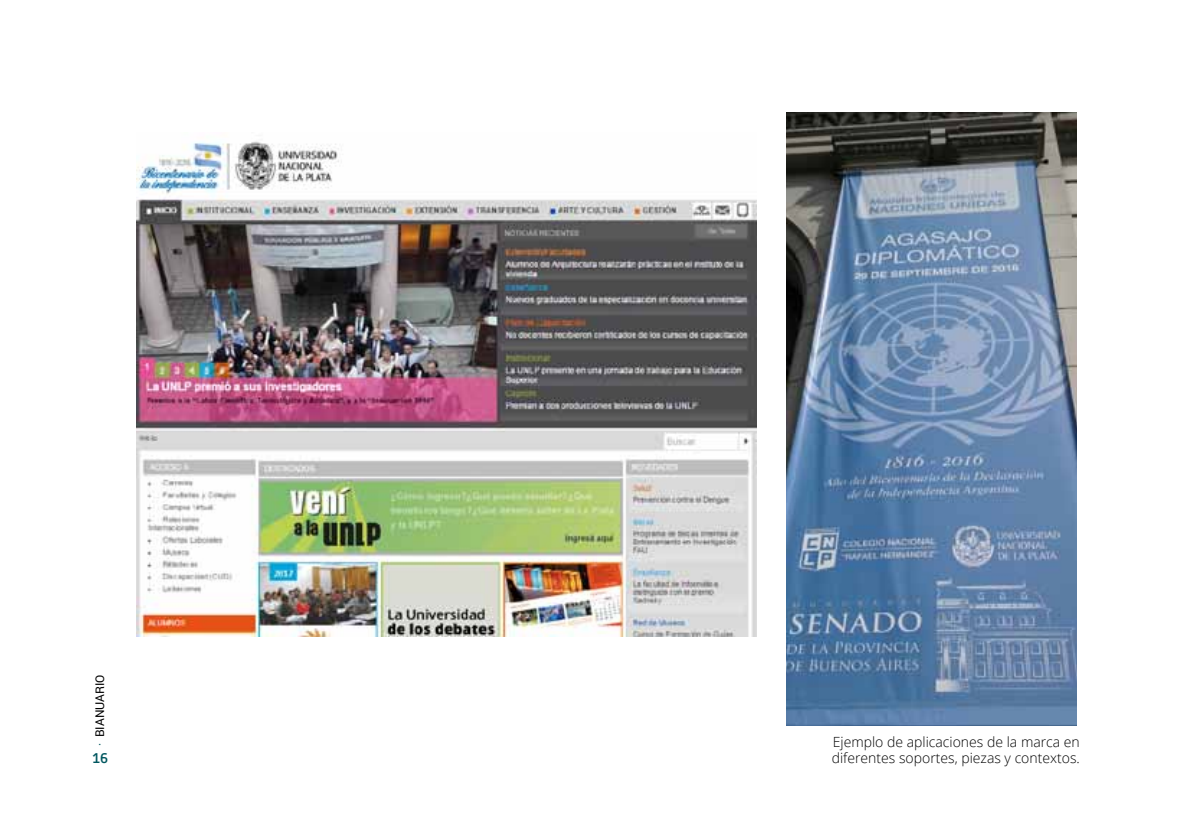
<style>
.page{position:relative;width:1191px;height:840px;background:#fff}
.page>*{position:absolute;margin:0;border:0;box-sizing:border-box;transform-origin:0 0}
.t1{font:300 14px/16px "Open Sans";color:#000}
.t2{font:700 14px "Ruda";color:#00575f}
.t3{font:12px "Roboto";color:#000}
.s1{color:#00575f}
</style>
<div class="page">
<img style="left:137px;top:141px;width:619px;height:495px">
<img style="left:786px;top:112px;width:291px;height:612px">
<p class="t3" style="left:91px;top:746px;width:73px;rotate:-90deg"><span class="s1">·</span> BIANUARIO</p>
<p class="t2" style="left:93px;top:749px;width:17px">16</p>
<p class="t1" style="left:831px;top:732px;width:250px">Ejemplo de aplicaciones de la marca en diferentes soportes, piezas y contextos.</p>
</div>
